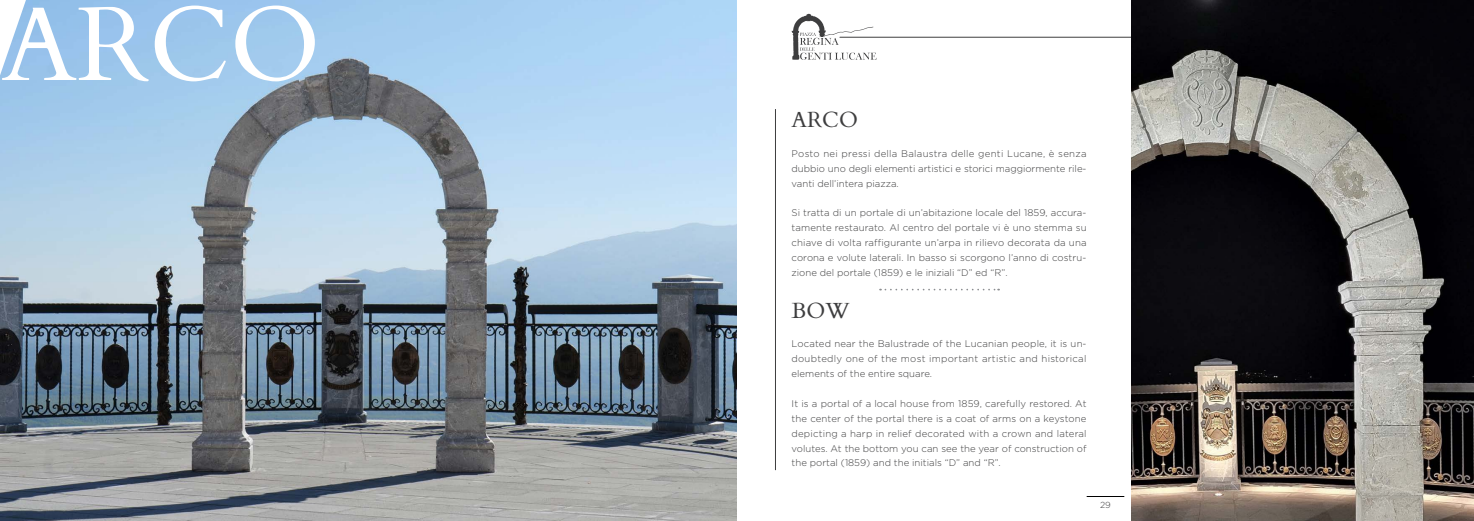
<style>
.page{position:relative;width:1474px;height:521px;background:#fff}
.page>*{position:absolute;margin:0;border:0;box-sizing:border-box;transform-origin:0 0}
.t1{font:105px "Cardo";color:#fff}
.Stile_di_paragrafo_1{font:21.88px "Cardo";color:#3e3e3f}
.Stile_di_paragrafo_1-2{font:300 9.62px/14.9px "Gotham";color:#3e3e3f;text-align:justify}
.t2{font:300 8.75px "Gotham";color:#3e3e3f}
</style>
<div class="page">
<hr style="left:1086px;top:496px;width:37px;height:1px;background:#000">
<hr style="left:840px;top:37px;width:633px;height:1px;background:#3e3e3f">
<svg style="left:791px;top:14px;width:85px;height:46px"></svg>
<svg style="left:880px;top:289px;width:119px;height:1px"></svg>
<img style="left:0;top:0;width:737px;height:521px">
<img style="left:1131px;top:0;width:342px;height:521px">
<svg style="left:0;top:0;width:533px;height:75px;background:#a0c8eb"></svg>
<hr style="left:775px;top:109px;width:1px;height:361px;background:#3e3e3f">
<p class="t1" style="left:2px;top:-40px;width:320px">ARCO</p>
<p class="Stile_di_paragrafo_1" style="left:791px;top:102px;width:68px">ARCO</p>
<p class="Stile_di_paragrafo_1-2" style="left:791px;top:146px;width:296px">Posto nei pressi della Balaustra delle genti Lucane, è senza dubbio uno degli elementi artistici e storici maggiormente rile&shy;vanti dell’intera piazza.</p>
<p class="Stile_di_paragrafo_1-2" style="left:791px;top:205px;width:296px">Si tratta di un portale di un’abitazione locale del 1859, accura&shy;tamente restaurato. Al centro del portale vi è uno stemma su chiave di volta raffigurante un’arpa in rilievo decorata da una corona e volute laterali. In basso si scorgono l’anno di costru&shy;zione del portale (1859) e le iniziali “D” ed “R”.</p>
<p class="Stile_di_paragrafo_1" style="left:791px;top:293px;width:59px">BOW</p>
<p class="Stile_di_paragrafo_1-2" style="left:791px;top:336px;width:296px">Located near the Balustrade of the Lucanian people, it is un&shy;doubtedly one of the most important artistic and historical elements of the entire square.</p>
<p class="Stile_di_paragrafo_1-2" style="left:791px;top:396px;width:296px">It is a portal of a local house from 1859, carefully restored. At the center of the portal there is a coat of arms on a keystone depicting a harp in relief decorated with a crown and lateral volutes. At the bottom you can see the year of construction of the portal (1859) and the initials “D” and “R”.</p>
<p class="t2" style="left:1100px;top:500px;width:12px">29</p>
</div>
